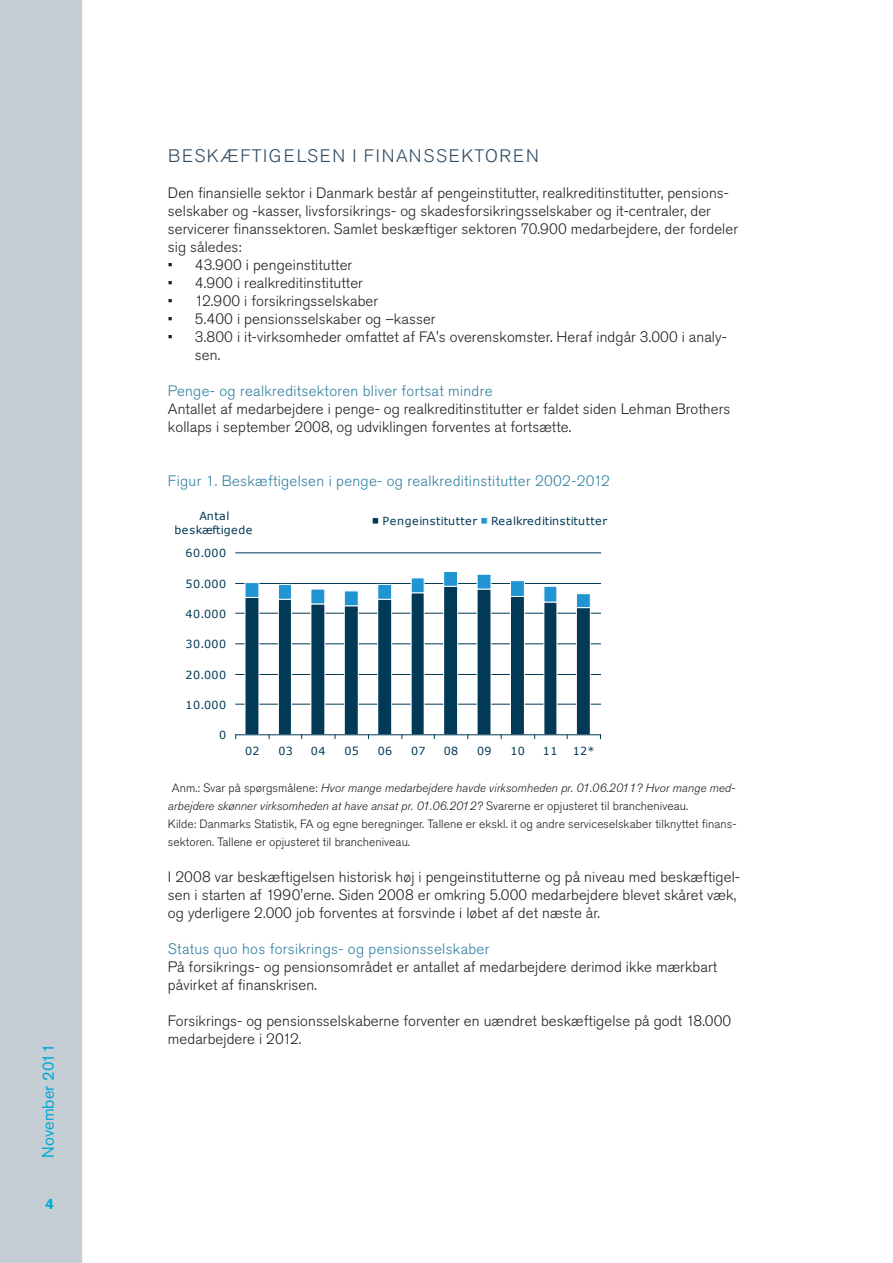
<style>
.page{position:relative;width:893px;height:1263px;background:#fff}
.page>*{position:absolute;margin:0;border:0;box-sizing:border-box;transform-origin:0 0}
.t1{font:300 18px "Akzidenz Grotesk Std";letter-spacing:.095em;color:#314b60}
.t2{font:16.5px "Akzidenz Grotesk Std";color:#00aad6}
.t3{font:300 15px/18px "Akzidenz Grotesk Std";letter-spacing:.005em;color:#231f20}
.t4{font:300 15px "Akzidenz Grotesk Std";letter-spacing:.02em;color:#307fa1}
.t5{font:700 15px "Akzidenz Grotesk Std";color:#00aad6}
.t6{font:300 12px/18px "Akzidenz Grotesk Std";letter-spacing:.005em;color:#231f20}
.t7{font:11.1px/14px "Verdana";letter-spacing:.03em;color:#013956;text-align:center}
.s1{font-style:italic}
</style>
<div class="page">
<div style="left:0;top:0;width:82px;height:1263px;background:#c4ced4"></div>
<hr style="left:236px;top:704px;width:364px;height:1px;background:#013956">
<hr style="left:236px;top:674px;width:364px;height:1px;background:#013956">
<hr style="left:236px;top:643px;width:364px;height:1px;background:#013956">
<hr style="left:236px;top:613px;width:364px;height:1px;background:#013956">
<hr style="left:236px;top:583px;width:364px;height:1px;background:#013956">
<hr style="left:236px;top:553px;width:364px;height:1px;background:#013956">
<div style="left:245px;top:597px;width:14px;height:138px;background:#013956"></div>
<div style="left:278px;top:599px;width:13px;height:136px;background:#013956"></div>
<div style="left:278px;top:599px;width:14px;height:136px;border:1px solid #fff"></div>
<div style="left:311px;top:604px;width:14px;height:131px;background:#013956"></div>
<div style="left:310px;top:603px;width:15px;height:132px;border:1px solid #fff"></div>
<div style="left:344px;top:606px;width:14px;height:129px;background:#013956"></div>
<div style="left:344px;top:605px;width:15px;height:130px;border:1px solid #fff"></div>
<div style="left:378px;top:599px;width:14px;height:136px;background:#013956"></div>
<div style="left:377px;top:599px;width:15px;height:136px;border:1px solid #fff"></div>
<div style="left:411px;top:593px;width:13px;height:142px;background:#013956"></div>
<div style="left:411px;top:592px;width:14px;height:143px;border:1px solid #fff"></div>
<div style="left:444px;top:586px;width:14px;height:149px;background:#013956"></div>
<div style="left:443px;top:586px;width:15px;height:149px;border:1px solid #fff"></div>
<div style="left:477px;top:589px;width:14px;height:146px;background:#013956"></div>
<div style="left:510px;top:596px;width:14px;height:139px;background:#013956"></div>
<div style="left:510px;top:596px;width:15px;height:139px;border:1px solid #fff"></div>
<div style="left:544px;top:602px;width:13px;height:133px;background:#013956"></div>
<div style="left:543px;top:602px;width:14px;height:133px;border:1px solid #fff"></div>
<div style="left:576px;top:608px;width:14px;height:127px;background:#013956"></div>
<div style="left:576px;top:607px;width:15px;height:128px;border:1px solid #fff"></div>
<div style="left:245px;top:582px;width:14px;height:16px;background:#2195d1;border:1px solid #fff"></div>
<div style="left:278px;top:584px;width:14px;height:16px;background:#2195d1;border:1px solid #fff"></div>
<div style="left:310px;top:589px;width:15px;height:15px;background:#2195d1;border:1px solid #fff"></div>
<div style="left:344px;top:590px;width:15px;height:16px;background:#2195d1;border:1px solid #fff"></div>
<div style="left:377px;top:584px;width:15px;height:16px;background:#2195d1;border:1px solid #fff"></div>
<div style="left:411px;top:577px;width:14px;height:16px;background:#2195d1;border:1px solid #fff"></div>
<div style="left:443px;top:571px;width:15px;height:16px;background:#2195d1;border:1px solid #fff"></div>
<div style="left:477px;top:574px;width:14px;height:15px;background:#2195d1;border:1px solid #fff"></div>
<div style="left:510px;top:580px;width:15px;height:17px;background:#2195d1;border:1px solid #fff"></div>
<div style="left:543px;top:586px;width:14px;height:16px;background:#2195d1;border:1px solid #fff"></div>
<div style="left:576px;top:593px;width:15px;height:15px;background:#2195d1;border:1px solid #fff"></div>
<hr style="left:236px;top:734px;width:364px;height:1px;background:#013956">
<div style="left:372px;top:518px;width:7px;height:6px;background:#013956"></div>
<div style="left:372px;top:517px;width:7px;height:7px;border:1px solid #fff"></div>
<svg style="left:482px;top:519px;width:4px;height:3px"></svg>
<div style="left:480px;top:517px;width:8px;height:7px;border:1px solid #fff"></div>
<p class="t2" style="left:38px;top:1158px;width:116px;rotate:-90deg">November 2011</p>
<p class="t5" style="left:46px;top:1195px;width:10px">4</p>
<p class="t1" style="left:168px;top:146px;width:372px">Beskæftigelsen i finanssektoren</p>
<p class="t3" style="left:168px;top:184px;width:572px">Den finansielle sektor i Danmark består af pengeinstitutter, realkreditinstitutter, pensions&shy;selskaber og -kasser, livsforsikrings- og skadesforsikringsselskaber og it-centraler, der servicerer finanssektoren. Samlet beskæftiger sektoren 70.900 medarbejdere, der fordeler sig således:</p>
<p class="t3" style="left:168px;top:256px;width:186px">• 43.900 i pengeinstitutter</p>
<p class="t3" style="left:168px;top:274px;width:196px">• 4.900 i realkreditinstitutter</p>
<p class="t3" style="left:168px;top:292px;width:212px">• 12.900 i forsikringsselskaber</p>
<p class="t3" style="left:168px;top:310px;width:269px">• 5.400 i pensionsselskaber og –kasser</p>
<p class="t3" style="left:195px;top:328px;width:533px;text-indent:-27px">• 3.800 i it-virksomheder omfattet af FA's overenskomster. H eraf indgår 3.000 i analy&shy;sen.</p>
<p class="t4" style="left:168px;top:382px;width:326px">Penge- og realkreditsektoren bliver fortsat mindre</p>
<p class="t3" style="left:168px;top:400px;width:564px">Antallet af medarbejdere i penge- og realkreditinstitutter er faldet siden Lehman Brothers kollaps i september 2008, og udviklingen forventes at fortsætte.</p>
<p class="t4" style="left:168px;top:472px;width:443px">Figur 1. Beskæftigelsen i penge- og realkreditinstitutter 2002-2012</p>
<p class="t7" style="left:174px;top:509px;width:80px">Antal beskæftigede</p>
<p class="t7" style="left:382px;top:514px;width:226px">Pengeinstitutter Realkreditinstitutter</p>
<p class="t7" style="left:186px;top:546px;width:42px">60.000</p>
<p class="t7" style="left:186px;top:577px;width:42px">50.000</p>
<p class="t7" style="left:186px;top:606px;width:42px">40.000</p>
<p class="t7" style="left:186px;top:637px;width:42px">30.000</p>
<p class="t7" style="left:186px;top:668px;width:42px">20.000</p>
<p class="t7" style="left:186px;top:697px;width:42px">10.000</p>
<p class="t7" style="left:219px;top:728px;width:9px">0</p>
<p class="t7" style="left:245px;top:744px;width:16px">02</p>
<p class="t7" style="left:278px;top:744px;width:16px">03</p>
<p class="t7" style="left:311px;top:744px;width:16px">04</p>
<p class="t7" style="left:344px;top:744px;width:16px">05</p>
<p class="t7" style="left:378px;top:744px;width:16px">06</p>
<p class="t7" style="left:411px;top:744px;width:16px">07</p>
<p class="t7" style="left:444px;top:744px;width:16px">08</p>
<p class="t7" style="left:477px;top:744px;width:16px">09</p>
<p class="t7" style="left:510px;top:744px;width:16px">10</p>
<p class="t7" style="left:543px;top:744px;width:16px">11</p>
<p class="t7" style="left:573px;top:744px;width:23px">12*</p>
<p class="t6" style="left:168px;top:779px;width:570px;text-indent:4px">Anm.: Svar på spørgsmålene: <span class="s1">Hvor mange medarbejdere havde virksomheden pr. 01.06.2011? Hvor mange med&shy;arbejdere skønner virksomheden at have ansat pr. 01.06.2012?</span> Svarerne er opjusteret til brancheniveau.<br>Kilde: Danmarks Statistik, FA og egne beregninger. Tallene er ekskl. it og andre serviceselskaber tilknyttet finans&shy;sektoren. Tallene er opjusteret til brancheniveau.</p>
<p class="t3" style="left:168px;top:868px;width:574px">I 2008 var beskæftigelsen historisk høj i pengeinstitutterne og på niveau med beskæftigel&shy;sen i starten af 1990'erne. Siden 2008 er omkring 5.000 medarbejdere blevet skåret væk, og yderligere 2.000 job forventes at forsvinde i løbet af det næste år.</p>
<p class="t4" style="left:168px;top:940px;width:323px">Status quo hos forsikrings- og pensionsselskaber</p>
<p class="t3" style="left:168px;top:958px;width:551px">På forsikrings- og pensionsområdet er antallet af medarbejdere derimod ikke mærkbart påvirket af finanskrisen.</p>
<p class="t3" style="left:168px;top:1012px;width:565px">Forsikrings- og pensionsselskaberne forventer en uændret beskæftigelse på godt 18.000 medarbejdere i 2012.</p>
</div>
